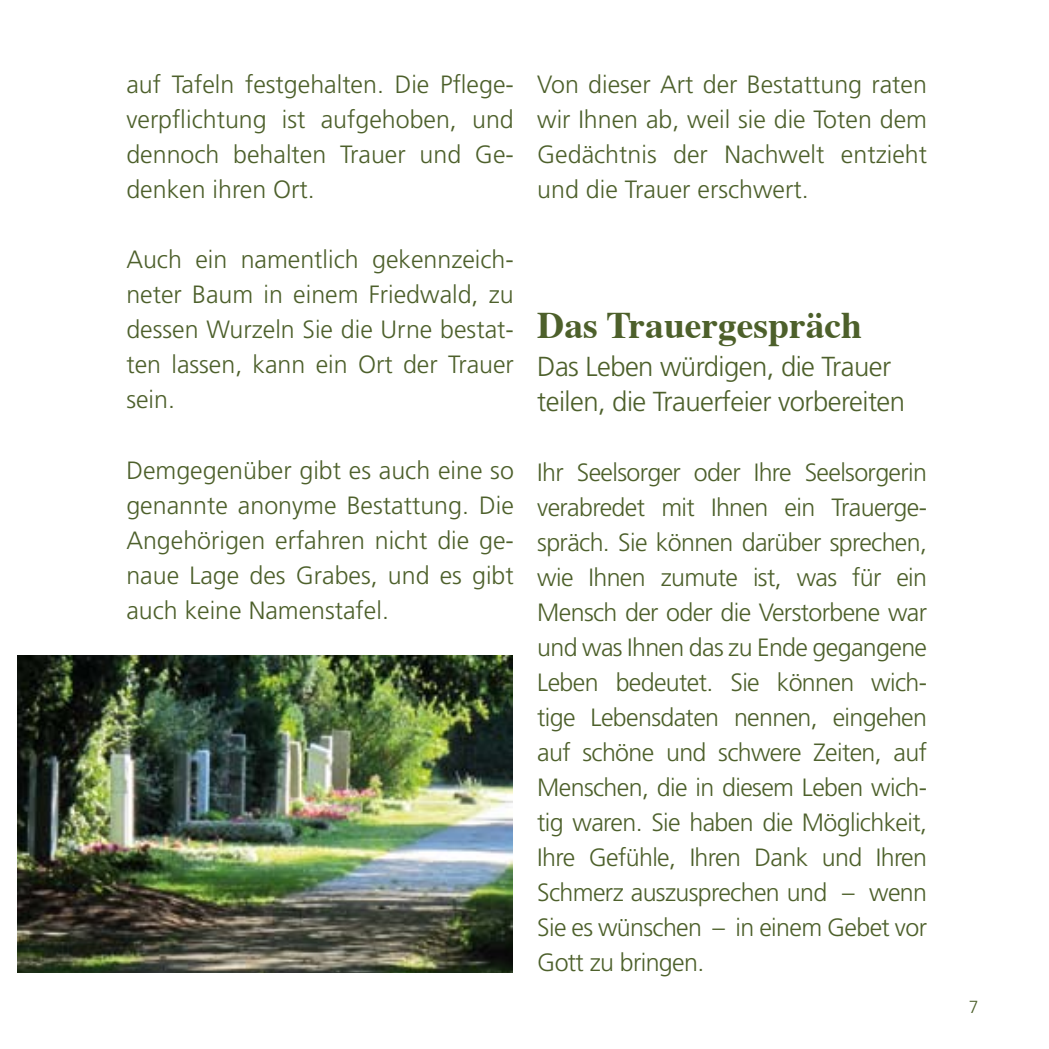
<style>
.page{position:relative;width:1049px;height:1049px;background:#fff}
.page>*{position:absolute;margin:0;border:0;box-sizing:border-box;transform-origin:0 0}
.t1{font:700 37.5px "Times";color:#4d602b}
.t2{font:300 27.5px/35px "Frutiger";letter-spacing:-.02em;color:#4d602b}
.t3{font:300 25px/35px "Frutiger";color:#4d602b;text-align:justify}
.t4{font:300 17.5px "Frutiger";color:#4d602b}
</style>
<div class="page">
<img style="left:18px;top:656px;width:495px;height:316px">
<p class="t3" style="left:126px;top:67px;width:389px">auf Tafeln festgehalten. Die Pflege&shy;verpflichtung ist aufgehoben, und dennoch behalten Trauer und Ge&shy;denken ihren Ort.</p>
<p class="t3" style="left:126px;top:242px;width:389px">Auch ein namentlich gekennzeich&shy;neter Baum in einem Friedwald, zu dessen Wurzeln Sie die Urne bestat&shy;ten lassen, kann ein Ort der Trauer sein.</p>
<p class="t3" style="left:126px;top:452px;width:389px">Demgegenüber gibt es auch eine so genannte anonyme Bestattung. Die Angehörigen erfahren nicht die ge&shy;naue Lage des Grabes, und es gibt auch keine Namenstafel.</p>
<p class="t3" style="left:537px;top:67px;width:391px">Von dieser Art der Bestattung raten wir Ihnen ab, weil sie die Toten dem Gedächtnis der Nachwelt entzieht und die Trauer erschwert.</p>
<h1 class="t1" style="left:537px;top:290px;width:326px">Das Trauergespräch</h1>
<p class="t2" style="left:537px;top:349px;width:369px">Das Leben würdigen, die Trauer teilen, die Trauerfeier vorbereiten</p>
<p class="t3" style="left:537px;top:455px;width:391px">Ihr Seelsorger oder Ihre Seelsorgerin verabredet mit Ihnen ein Trauerge&shy;spräch. Sie können darüber sprechen, wie Ihnen zumute ist, was für ein Mensch der oder die Verstorbene war und was Ihnen das zu Ende gegangene Leben bedeutet. Sie können wich&shy;tige Lebensdaten nennen, eingehen auf schöne und schwere Zeiten, auf Menschen, die in diesem Leben wich&shy;tig waren. Sie haben die Möglichkeit, Ihre Gefühle, Ihren Dank und Ihren Schmerz auszusprechen und – wenn Sie es wünschen – in einem Gebet vor Gott zu bringen.</p>
<p class="t4" style="left:969px;top:997px;width:11px">7</p>
</div>
